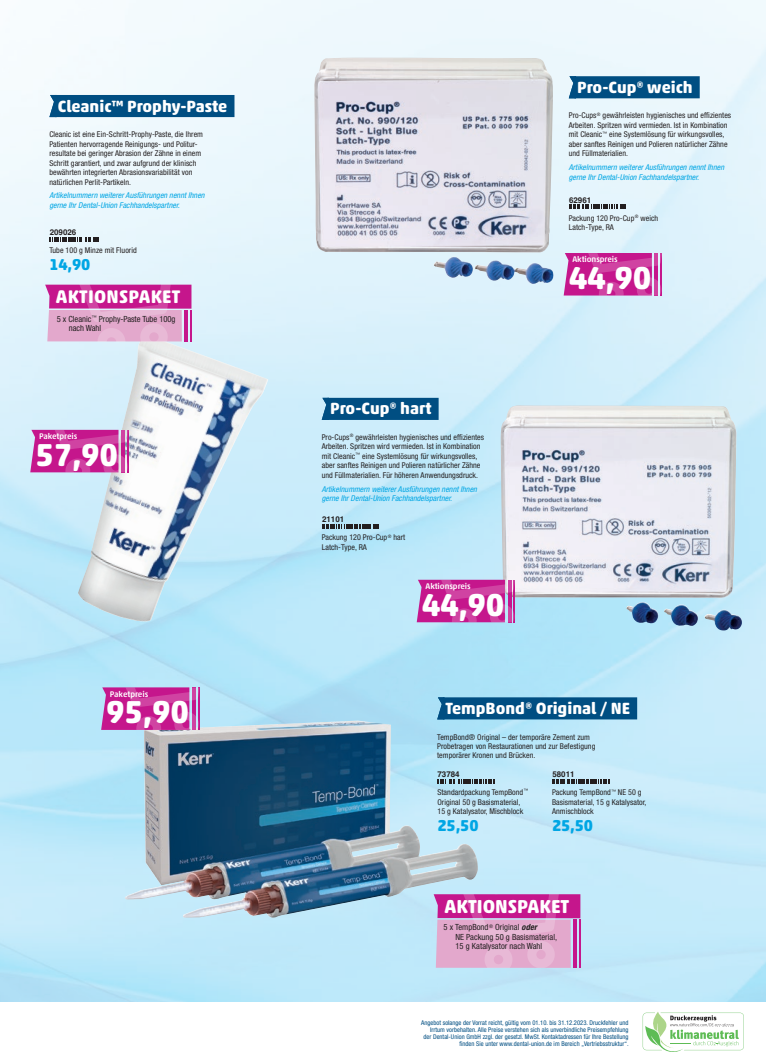
<style>
.page{position:relative;width:766px;height:1063px;background:#fff}
.page>*{position:absolute;margin:0;border:0;box-sizing:border-box;transform-origin:0 0}
.t1{font:700 32.2px "Akko Rounded Pro";letter-spacing:-.01em;color:#fff}
.t2{font:700 19px "Akko Rounded Pro";color:#fff}
.t3{font:700 18.5px "Akko Rounded Pro";letter-spacing:.015em;color:#fff}
.t4{font:700 16.5px "Akko Rounded Pro";color:#fff}
.t5{font:700 16px "Akko Rounded Pro";letter-spacing:-.01em;color:#00a6e4}
.t6{font:condensed 8.5px/9.5px "Helvetica Neue LT Pro";letter-spacing:.005em;color:#231f20}
.t7{font:500 8.3px "Akko Rounded Pro";letter-spacing:-.01em;color:#fff}
.t8{font:condensed 8px/9.5px "Helvetica Neue LT Pro";letter-spacing:.005em;color:#231f20}
.t9{font:italic condensed 8px/9.5px "Helvetica Neue LT Pro";letter-spacing:.005em;color:#00a6e4}
.t10{font:700 8px "Helvetica";color:#231f20}
.t11{font:condensed 6.5px/7px "Helvetica Neue LT Pro";letter-spacing:.005em;color:#004e82;text-align:right}
.s1{font-weight:700;font-style:italic}
</style>
<div class="page">
<img style="left:0;top:0;width:765px;height:1001px">
<svg style="left:642px;top:1012px;width:101px;height:40px"></svg>
<div style="left:574px;top:76px;width:125px;height:22px;background:#004e82"></div>
<svg style="left:568px;top:76px;width:6px;height:22px"></svg>
<img style="left:314px;top:58px;width:239px;height:227px">
<div style="left:55px;top:95px;width:179px;height:22px;background:#004e82"></div>
<svg style="left:49px;top:95px;width:6px;height:22px"></svg>
<img style="left:78px;top:334px;width:191px;height:289px">
<div style="left:443px;top:697px;width:194px;height:22px;background:#004e82"></div>
<svg style="left:437px;top:697px;width:6px;height:22px"></svg>
<img style="left:124px;top:721px;width:354px;height:200px">
<div style="left:327px;top:398px;width:111px;height:22px;background:#004e82"></div>
<svg style="left:321px;top:398px;width:6px;height:22px"></svg>
<img style="left:500px;top:405px;width:242px;height:227px">
<svg style="left:50px;top:237px;width:49px;height:5px"></svg>
<svg style="left:45px;top:285px;width:146px;height:56px;background:#d774b6"></svg>
<svg style="left:30px;top:430px;width:102px;height:42px;background:#c9369b"></svg>
<svg style="left:437px;top:779px;width:57px;height:5px"></svg>
<svg style="left:552px;top:779px;width:57px;height:5px"></svg>
<svg style="left:569px;top:205px;width:56px;height:4px"></svg>
<svg style="left:322px;top:524px;width:57px;height:5px"></svg>
<svg style="left:416px;top:580px;width:102px;height:42px;background:#c7369c"></svg>
<svg style="left:563px;top:253px;width:102px;height:43px;background:#ca399d"></svg>
<svg style="left:101px;top:687px;width:102px;height:43px;background:#c6389d"></svg>
<svg style="left:433px;top:894px;width:147px;height:74px;background:#d77fbc"></svg>
<h3 class="t4" style="left:58px;top:96px;width:171px">Cleanic™ Prophy-Paste</h3>
<p class="t8" style="left:49px;top:129px;width:155px">Cleanic ist eine Ein-Schritt-Prophy-Paste, die Ihrem Patienten hervorragende Reinigungs- und Politur&shy;resultate bei geringer Abrasion der Zähne in einem Schritt garantiert, und zwar aufgrund der klinisch bewährten integrierten Abrasionsvariabilität von natürlichen Perlit-Partikeln.</p>
<p class="t9" style="left:49px;top:191px;width:157px">Artikelnummern weiterer Ausführungen nennt Ihnen gerne Ihr Dental-Union Fachhandelspartner.</p>
<p class="t10" style="left:50px;top:228px;width:28px">209026</p>
<p class="t8" style="left:49px;top:246px;width:89px">Tube 100 g Minze mit Fluorid</p>
<h3 class="t5" style="left:49px;top:255px;width:43px">14,90</h3>
<h3 class="t3" style="left:56px;top:285px;width:126px">AKTIONSPAKET</h3>
<p class="t6" style="left:69px;top:314px;width:108px;text-indent:-12px">5 x Cleanic<sup>™</sup> Prophy-Paste Tube 100g nach Wahl</p>
<p class="t7" style="left:39px;top:431px;width:40px">Paketpreis</p>
<h1 class="t1" style="left:35px;top:435px;width:84px">57,90</h1>
<p class="t7" style="left:110px;top:689px;width:40px">Paketpreis</p>
<h1 class="t1" style="left:106px;top:692px;width:84px">95,90</h1>
<h3 class="t4" style="left:577px;top:77px;width:117px">Pro-Cup® weich</h3>
<p class="t8" style="left:568px;top:111px;width:164px">Pro-Cups<sup>®</sup> gewährleisten hygienisches und effizientes Arbeiten. Spritzen wird vermieden. Ist in Kombination mit Cleanic<sup>™</sup> eine Systemlösung für wirkungsvolles, aber sanftes Reinigen und Polieren natürlicher Zähne und Füllmaterialien.</p>
<p class="t9" style="left:568px;top:162px;width:157px">Artikelnummern weiterer Ausführungen nennt Ihnen gerne Ihr Dental-Union Fachhandelspartner.</p>
<p class="t10" style="left:569px;top:195px;width:24px">62961</p>
<p class="t8" style="left:568px;top:213px;width:91px">Packung 120 Pro-Cup<sup>®</sup> weich<br>Latch-Type, RA</p>
<p class="t7" style="left:572px;top:255px;width:47px">Aktionspreis</p>
<h3 class="t4" style="left:330px;top:399px;width:103px">Pro-Cup® hart</h3>
<p class="t8" style="left:321px;top:432px;width:164px">Pro-Cups<sup>®</sup> gewährleisten hygienisches und effizientes Arbeiten. Spritzen wird vermieden. Ist in Kombination mit Cleanic<sup>™</sup> eine Systemlösung für wirkungsvolles, aber sanftes Reinigen und Polieren natürlicher Zähne und Füllmaterialien. Für höheren Anwendungsdruck.</p>
<p class="t9" style="left:321px;top:484px;width:157px">Artikelnummern weiterer Ausführungen nennt Ihnen gerne Ihr Dental-Union Fachhandelspartner.</p>
<p class="t10" style="left:322px;top:515px;width:24px">21101</p>
<p class="t8" style="left:321px;top:533px;width:85px">Packung 120 Pro-Cup<sup>®</sup> hart<br>Latch-Type, RA</p>
<p class="t7" style="left:425px;top:581px;width:47px">Aktionspreis</p>
<h1 class="t1" style="left:421px;top:585px;width:84px">44,90</h1>
<h1 class="t1" style="left:568px;top:258px;width:84px">44,90</h1>
<h3 class="t4" style="left:445px;top:698px;width:186px">TempBond® Original / NE</h3>
<p class="t8" style="left:437px;top:732px;width:160px">TempBond® Original – der temporäre Zement zum<br>Probetragen von Restaurationen und zur Befestigung temporärer Kronen und Brücken.</p>
<p class="t10" style="left:437px;top:770px;width:24px">73784</p>
<p class="t8" style="left:437px;top:787px;width:92px">Standardpackung TempBond<sup>™<br></sup>Original 50 g Basismaterial,<br>15 g Katalysator, Mischblock</p>
<h3 class="t5" style="left:437px;top:816px;width:43px">25,50</h3>
<p class="t10" style="left:552px;top:770px;width:24px">58011</p>
<p class="t8" style="left:552px;top:788px;width:96px">Packung TempBond<sup>™</sup> NE 50 g<br>Basismaterial, 15 g Katalysator,<br>Anmischblock</p>
<h3 class="t5" style="left:552px;top:816px;width:43px">25,50</h3>
<h2 class="t2" style="left:444px;top:895px;width:126px">AKTIONSPAKET</h2>
<p class="t6" style="left:455px;top:923px;width:103px;text-indent:-12px">5 x TempBond<sup>®</sup> Original <span class="s1">oder<br></span>NE Packung 50 g Basismaterial,<br>15 g Katalysator nach Wahl</p>
<p class="t11" style="left:421px;top:1019px;width:209px">Angebot solange der Vorrat reicht, gültig vom 01.10. bis 31.12.2023. Druckfehler und Irrtum vorbehalten. Alle Preise verstehen sich als unverbindliche Preisempfehlung der Dental-Union GmbH zzgl. der gesetzl. MwSt. Kontaktadressen für Ihre Bestellung finden Sie unter www.dental-union.de im Bereich „Vertriebsstruktur“.</p>
</div>
